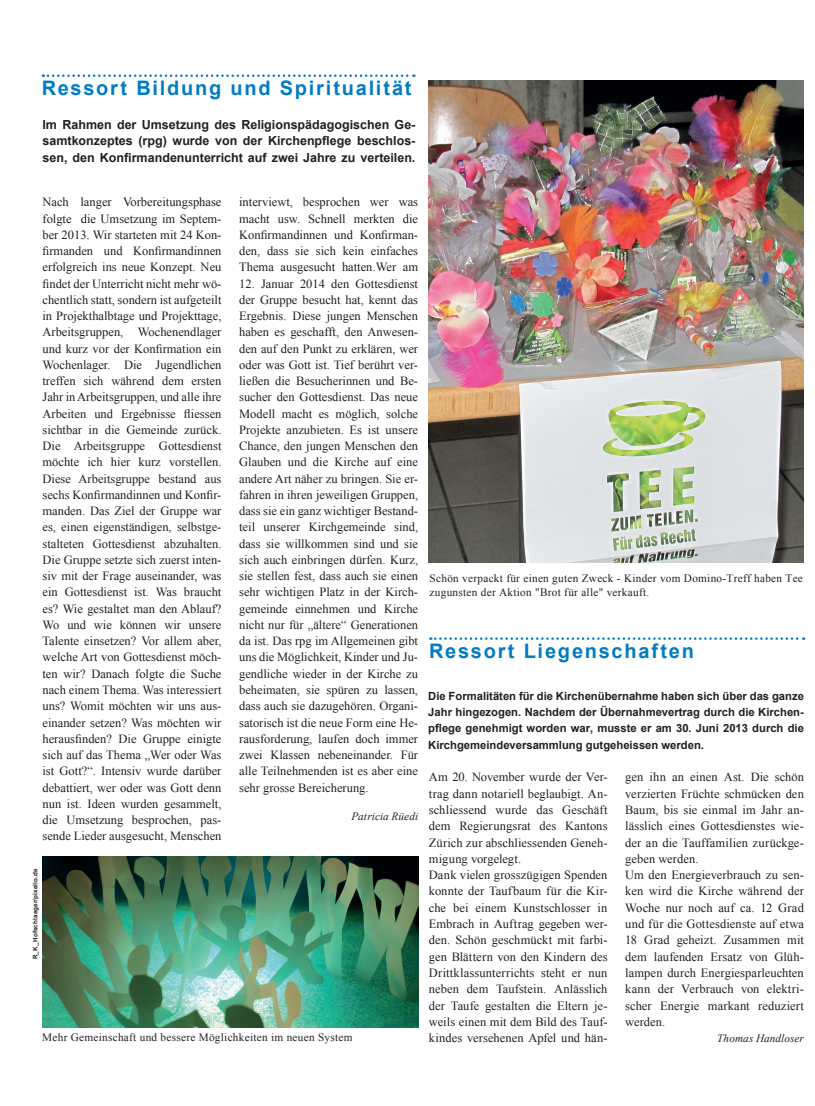
<style>
.page{position:relative;width:815px;height:1106px;background:#fff}
.page>*{position:absolute;margin:0;border:0;box-sizing:border-box;transform-origin:0 0}
.t1{font:700 20px "Arial";letter-spacing:.09em;color:#007cc2}
.t2{font:12.5px/16.2px "Times New Roman";letter-spacing:.005em;color:#231f20;text-align:justify}
.t3{font:700 12.5px/16.2px "Arial";color:#231f20;text-align:justify}
.t4{font:700 11.25px/16.2px "Arial";color:#231f20;text-align:justify}
.t5{font:11.25px/13.5px "Times New Roman";letter-spacing:.025em;color:#231f20}
.t6{font:italic 11.25px "Times New Roman";letter-spacing:.005em;color:#231f20}
.t7{font:700 6.25px "Arial";letter-spacing:.025em;color:#231f20}
</style>
<div class="page">
<svg style="left:43px;top:74px;width:371px;height:3px"></svg>
<img style="left:43px;top:856px;width:375px;height:171px">
<svg style="left:430px;top:637px;width:374px;height:3px"></svg>
<img style="left:428px;top:80px;width:376px;height:482px">
<h1 class="t1" style="left:42px;top:74px;width:371px">Ressort Bildung und Spiritualität</h1>
<p class="t3" style="left:43px;top:117px;width:374px">Im Rahmen der Umsetzung des Religionspädagogischen Ge&shy;samtkonzeptes (rpg) wurde von der Kirchenpflege beschlos&shy;sen, den Konfirmandenunterricht auf zwei Jahre zu verteilen.</p>
<p class="t2" style="left:43px;top:194px;width:180px">Nach langer Vorbereitungsphase folgte die Umsetzung im Septem&shy;ber 2013. Wir starteten mit 24 Kon&shy;firmanden und Konfirmandinnen erfolgreich ins neue Konzept. Neu findet der Unterricht nicht mehr wö&shy;chentlich statt, sondern ist aufgeteilt in Projekthalbtage und Projekttage, Arbeitsgruppen, Wochenendlager und kurz vor der Konfirmation ein Wochenlager. Die Jugendlichen treffen sich während dem ersten Jahr in Arbeitsgruppen, und alle ihre Arbeiten und Ergebnisse fliessen sichtbar in die Gemeinde zurück.<br>Die Arbeitsgruppe Gottesdienst möchte ich hier kurz vorstellen.<br>Diese Arbeitsgruppe bestand aus sechs Konfirmandinnen und Konfir&shy;manden. Das Ziel der Gruppe war es, einen eigenständigen, selbstge&shy;stalteten Gottesdienst abzuhalten.<br>Die Gruppe setzte sich zuerst inten&shy;siv mit der Frage auseinander, was ein Gottesdienst ist. Was braucht es? Wie gestaltet man den Ablauf?<br>Wo und wie können wir unsere Talente einsetzen? Vor allem aber, welche Art von Gottesdienst möch&shy;ten wir? Danach folgte die Suche nach einem Thema. Was interessiert uns? Womit möchten wir uns aus&shy;einander setzen? Was möchten wir herausfinden? Die Gruppe einigte sich auf das Thema „Wer oder Was ist Gott?“. Intensiv wurde darüber debattiert, wer oder was Gott denn nun ist. Ideen wurden gesammelt, die Umsetzung besprochen, pas&shy;sende Lieder ausgesucht, Menschen</p>
<p class="t2" style="left:239px;top:194px;width:180px">interviewt, besprochen wer was macht usw. Schnell merkten die Konfirmandinnen und Konfirman&shy;den, dass sie sich kein einfaches Thema ausgesucht hatten.Wer am</p>
<p class="t2" style="left:239px;top:275px;width:180px">12. Januar 2014 den Gottesdienst der Gruppe besucht hat, kennt das Ergebnis. Diese jungen Menschen haben es geschafft, den Anwesen&shy;den auf den Punkt zu erklären, wer oder was Gott ist. Tief berührt ver&shy;ließen die Besucherinnen und Be&shy;sucher den Gottesdienst. Das neue Modell macht es möglich, solche Projekte anzubieten. Es ist unsere Chance, den jungen Menschen den Glauben und die Kirche auf eine andere Art näher zu bringen. Sie er&shy;fahren in ihren jeweiligen Gruppen, dass sie ein ganz wichtiger Bestand&shy;teil unserer Kirchgemeinde sind, dass sie willkommen sind und sie sich auch einbringen dürfen. Kurz, sie stellen fest, dass auch sie einen sehr wichtigen Platz in der Kirch&shy;gemeinde einnehmen und Kirche nicht nur für „ältere“ Generationen da ist. Das rpg im Allgemeinen gibt uns die Möglichkeit, Kinder und Ju&shy;gendliche wieder in der Kirche zu beheimaten, sie spüren zu lassen, dass auch sie dazugehören. Organi&shy;satorisch ist die neue Form eine He&shy;rausforderung, laufen doch immer zwei Klassen nebeneinander. Für alle Teilnehmenden ist es aber eine sehr grosse Bereicherung.</p>
<p class="t6" style="left:352px;top:808px;width:68px">Patricia Rüedi</p>
<p class="t7" style="left:31px;top:959px;width:92px;rotate:-90deg">R_K_Hofschlaeger/pixelio.de</p>
<p class="t5" style="left:42px;top:1029px;width:312px">Mehr Gemeinschaft und bessere Möglichkeiten im neuen System</p>
<p class="t5" style="left:430px;top:571px;width:375px">Schön verpackt für einen guten Zweck - Kinder vom Domino-Treff haben Tee zugunsten der Aktion "Brot für alle" verkauft.</p>
<h1 class="t1" style="left:429px;top:637px;width:266px">Ressort Liegenschaften</h1>
<p class="t4" style="left:428px;top:688px;width:377px">Die Formalitäten für die Kirchenübernahme haben sich über das ganze Jahr hingezogen. Nachdem der Übernahmevertrag durch die Kirchen&shy;pflege genehmigt worden war, musste er am 30. Juni 2013 durch die Kirchgemeindeversammlung gutgeheissen werden.</p>
<p class="t2" style="left:429px;top:768px;width:180px;text-align:left">Am 20. November wurde der Ver&shy;trag dann notariell beglaubigt. An&shy;schliessend wurde das Geschäft dem Regierungsrat des Kantons<br>Zürich zur abschliessenden Geneh&shy;migung vorgelegt.<br>Dank vielen grosszügigen Spenden konnte der Taufbaum für die Kir&shy;che bei einem Kunstschlosser in<br>Embrach in Auftrag gegeben wer&shy;den. Schön geschmückt mit farbi&shy;gen Blättern von den Kindern des<br>Drittklassunterrichts steht er nun neben dem Taufstein. Anlässlich der Taufe gestalten die Eltern je&shy;weils einen mit dem Bild des Tauf&shy;kindes versehenen Apfel und hän-</p>
<p class="t2" style="left:625px;top:768px;width:180px;text-align:left">gen ihn an einen Ast. Die schön verzierten Früchte schmücken den<br>Baum, bis sie einmal im Jahr an&shy;lässlich eines Gottesdienstes wie&shy;der an die Tauffamilien zurückge&shy;geben werden.<br>Um den Energieverbrauch zu sen&shy;ken wird die Kirche während der<br>Woche nur noch auf ca. 12 Grad und für die Gottesdienste auf etwa<br>18 Grad geheizt. Zusammen mit dem laufenden Ersatz von Glüh&shy;lampen durch Energiesparleuchten kann der Verbrauch von elektri&shy;scher Energie markant reduziert werden.</p>
<p class="t6" style="left:717px;top:1030px;width:88px">Thomas Handloser</p>
</div>
